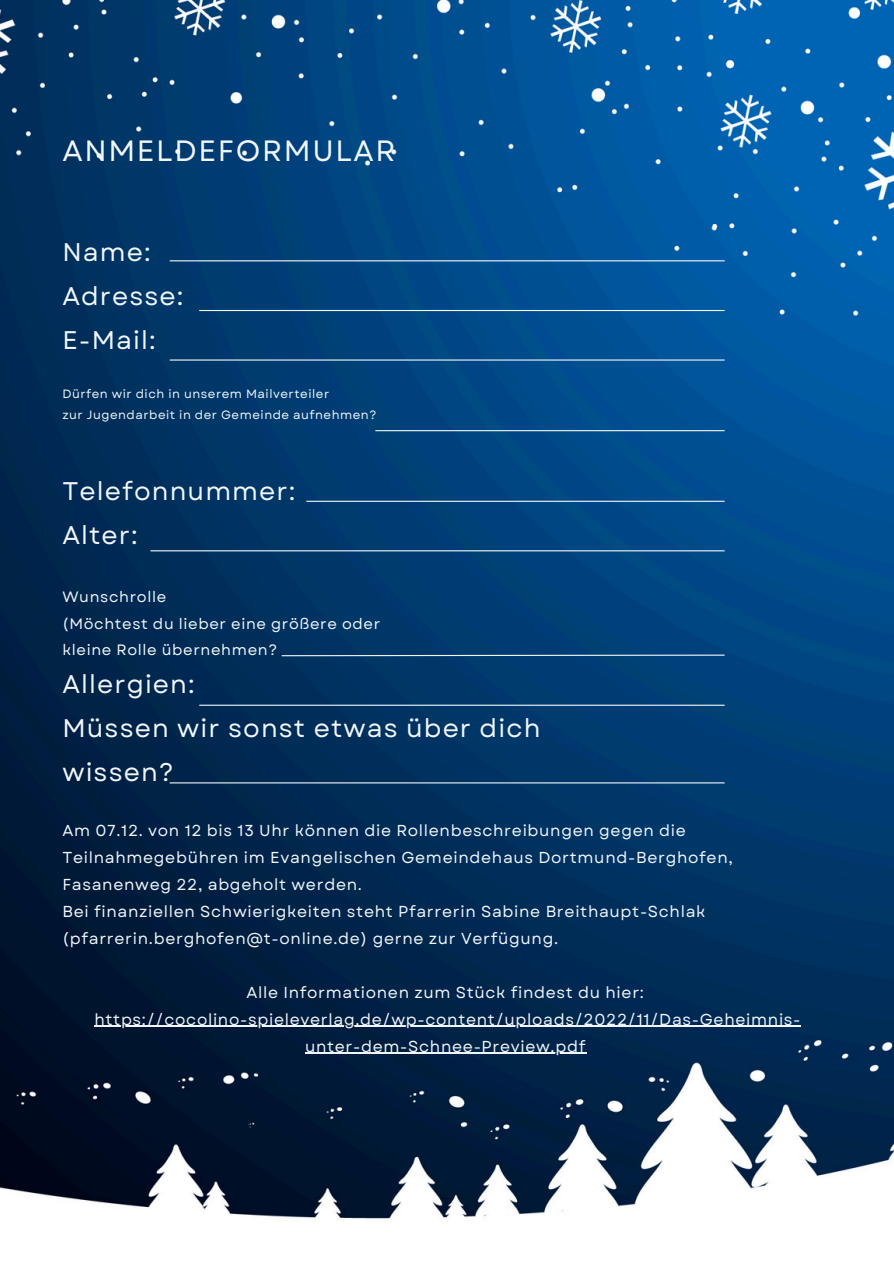
<style>
.page{position:relative;width:894px;height:1264px;background:#fff}
.page>*{position:absolute;margin:0;border:0;box-sizing:border-box;transform-origin:0 0}
.t1{font:29.4px "Garet";letter-spacing:.055em;color:#f1f6fa}
.t2{font:25.5px/44px "Garet";letter-spacing:.045em;color:#f1f6fa}
.t3{font:15.9px/27px "Garet";letter-spacing:.045em;color:#f1f6fa}
.t4{font:15px/26px "Garet";letter-spacing:.045em;color:#f1f6fa}
.t5{font:12px "Garet";letter-spacing:.045em;color:#f1f6fa}
</style>
<div class="page">
<img style="left:0;top:0;width:893px;height:1219px">
<hr style="left:170px;top:260px;width:554px;height:1px;background:#f1f6fa">
<hr style="left:199px;top:310px;width:525px;height:1px;background:#f1f6fa">
<hr style="left:375px;top:430px;width:349px;height:1px;background:#f1f6fa">
<hr style="left:170px;top:359px;width:554px;height:1px;background:#f1f6fa">
<hr style="left:94px;top:1025px;width:707px;height:1px;background:#f1f6fa">
<hr style="left:305px;top:1052px;width:281px;height:1px;background:#f1f6fa">
<hr style="left:306px;top:500px;width:418px;height:2px;background:#f1f6fa">
<hr style="left:150px;top:550px;width:574px;height:1px;background:#f1f6fa">
<svg style="left:280px;top:654px;width:445px;height:3px"></svg>
<hr style="left:199px;top:704px;width:525px;height:1px;background:#f1f6fa">
<hr style="left:170px;top:782px;width:554px;height:1px;background:#f1f6fa">
<h2 class="t1" style="left:62px;top:130px;width:334px">ANMELDEFORMULAR</h2>
<h1 class="t2" style="left:62px;top:230px;width:122px">Name:<br>Adresse:<br>E-Mail:</h1>
<h2 class="t5" style="left:62px;top:385px;width:268px">Dürfen wir dich in unserem Mailverteiler</h2>
<p class="t5" style="left:62px;top:406px;width:315px">zur Jugendarbeit in der Gemeinde aufnehmen?</p>
<p class="t2" style="left:62px;top:469px;width:234px">Telefonnummer:<br>Alter:</p>
<h2 class="t4" style="left:62px;top:584px;width:319px">Wunschrolle<br>(Möchtest du lieber eine größere oder kleine Rolle übernehmen?</h2>
<h2 class="t2" style="left:62px;top:661px;width:479px">Allergien:<br>Müssen wir sonst etwas über dich wissen?</h2>
<h3 class="t3" style="left:62px;top:816px;width:671px">Am 07.12. von 12 bis 13 Uhr können die Rollenbeschreibungen gegen die Teilnahmegebühren im Evangelischen Gemeindehaus Dortmund-Berghofen, Fasanenweg 22, abgeholt werden.<br>Bei finanziellen Schwierigkeiten steht Pfarrerin Sabine Breithaupt-Schlak (pfarrerin.berghofen@t-online.de) gerne zur Verfügung.</h3>
<h3 class="t3" style="left:94px;top:978px;width:707px;text-align:center">Alle Informationen zum Stück findest du hier: https://cocolino-spieleverlag.de/wp-content/uploads/2022/11/Das-Geheimnis&shy;unter-dem-Schnee-Preview.pdf</h3>
</div>
